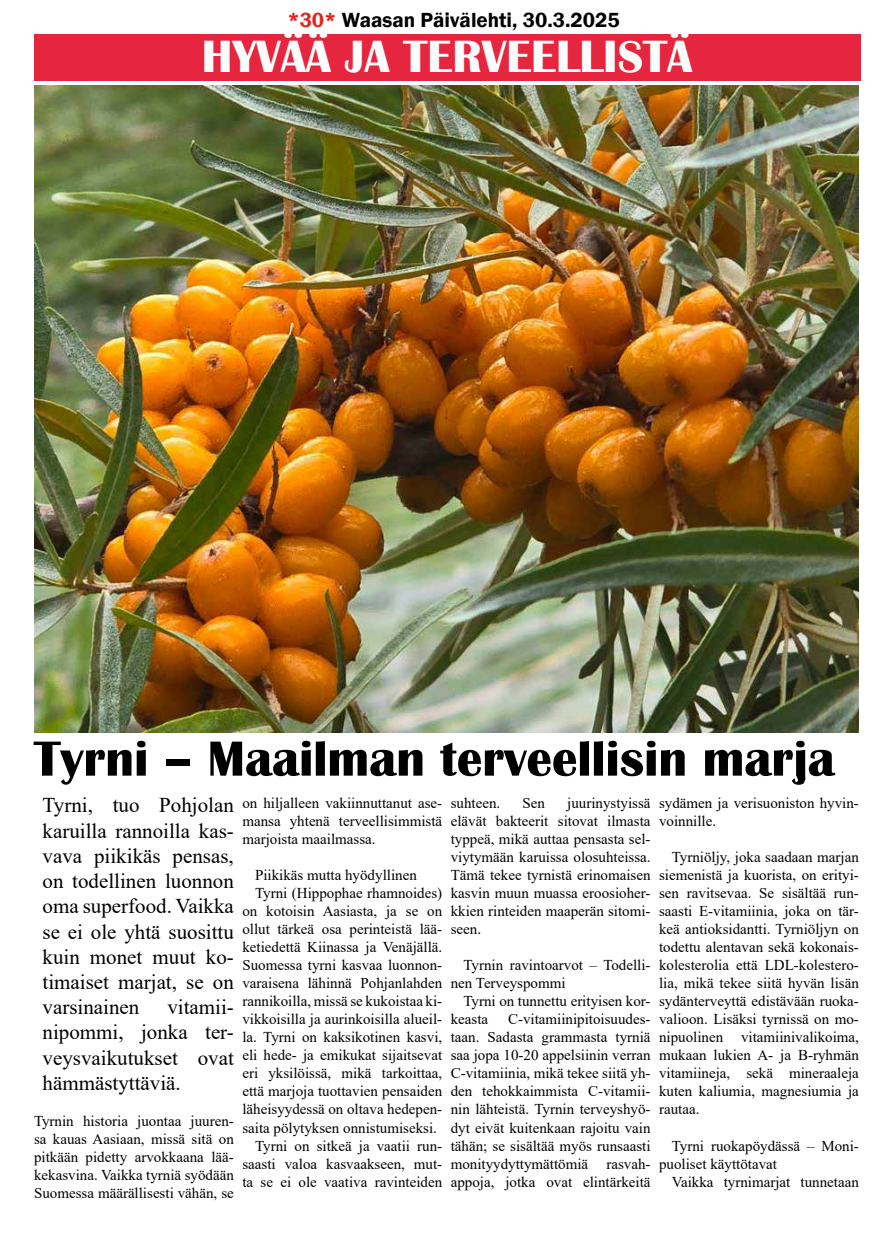
<style>
.page{position:relative;width:893px;height:1234px;background:#fff}
.page>*{position:absolute;margin:0;border:0;box-sizing:border-box;transform-origin:0 0}
.t1{font:700 51px "Britannic";color:#000}
.t2{font:700 46.5px "Britannic";color:#fbfdfc}
.t3{font:21px/25.2px "Times New Roman";color:#000;text-align:justify}
.t4{font:600 21px "Franklin Gothic";color:#000}
.t5{font:15px/18px "Times New Roman";color:#000;text-align:justify}
.s1{color:#e5231d}
</style>
<div class="page">
<div style="left:34px;top:34px;width:826px;height:47px;background:#e6263e"></div>
<img style="left:34px;top:86px;width:825px;height:646px">
<h3 class="t4" style="left:287px;top:8px;width:334px"><span class="s1">*30*</span> Waasan Päivälehti, 30.3.2025</h3>
<h2 class="t2" style="left:202px;top:30px;width:492px">HYVÄÄ JA TERVEELLISTÄ</h2>
<h1 class="t1" style="left:34px;top:729px;width:802px">Tyrni – Maailman terveellisin marja</h1>
<h3 class="t3" style="left:43px;top:792px;width:193px">Tyrni, tuo Pohjolan karuilla rannoilla kas&shy;vava piikikäs pensas, on todellinen luonnon oma superfood. Vaikka se ei ole yhtä suosittu kuin monet muut ko&shy;timaiset marjat, se on varsinainen</h3>
<p class="t5" style="left:242px;top:793px;width:201px">on hiljalleen vakiinnuttanut ase&shy;mansa yhtenä terveellisimmistä marjoista maailmassa.</p>
<p class="t5" style="left:255px;top:865px;width:163px">Piikikäs mutta hyödyllinen</p>
<p class="t5" style="left:255px;top:883px;width:189px">Tyrni (Hippophae rhamnoides)</p>
<p class="t5" style="left:242px;top:901px;width:201px">on kotoisin Aasiasta, ja se on</p>
<p class="t5" style="left:242px;top:919px;width:201px">ollut tärkeä osa perinteistä lää-</p>
<p class="t5" style="left:242px;top:937px;width:201px">ketiedettä Kiinassa ja Venäjällä.</p>
<p class="t5" style="left:242px;top:955px;width:201px">Suomessa tyrni kasvaa luonnon-</p>
<p class="t5" style="left:242px;top:973px;width:201px">varaisena lähinnä Pohjanlahden</p>
<p class="t5" style="left:242px;top:991px;width:201px">rannikoilla, missä se kukoistaa ki-</p>
<p class="t5" style="left:242px;top:1009px;width:201px">vikkoisilla ja aurinkoisilla alueil-</p>
<p class="t5" style="left:242px;top:1027px;width:201px">la. Tyrni on kaksikotinen kasvi,</p>
<p class="t5" style="left:242px;top:1045px;width:201px">eli hede- ja emikukat sijaitsevat</p>
<p class="t5" style="left:242px;top:1063px;width:201px">eri yksilöissä, mikä tarkoittaa,</p>
<p class="t5" style="left:242px;top:1081px;width:201px">että marjoja tuottavien pensaiden</p>
<p class="t5" style="left:242px;top:1099px;width:201px">läheisyydessä on oltava hedepen-</p>
<p class="t5" style="left:242px;top:1117px;width:196px">saita pölytyksen onnistumiseksi.</p>
<p class="t5" style="left:255px;top:1135px;width:189px">Tyrni on sitkeä ja vaatii run-</p>
<p class="t5" style="left:242px;top:1153px;width:201px">saasti valoa kasvaakseen, mut-</p>
<p class="t5" style="left:242px;top:1171px;width:201px">ta se ei ole vaativa ravinteiden</p>
<p class="t5" style="left:451px;top:793px;width:201px;text-indent:117px">juurinystyissä elävät bakteerit sitovat ilmasta typpeä, mikä auttaa pensasta sel&shy;viytymään karuissa olosuhteissa.<br>Tämä tekee tyrnistä erinomaisen kasvin muun muassa eroosioher&shy;kkien rinteiden maaperän sitomi&shy;seen.</p>
<p class="t5" style="left:451px;top:955px;width:201px;text-indent:13px">Tyrnin ravintoarvot – Todelli&shy;nen Terveyspommi</p>
<p class="t5" style="left:451px;top:991px;width:201px;text-indent:13px">Tyrni on tunnettu erityisen kor&shy;keasta</p>
<p class="t5" style="left:659px;top:793px;width:201px">sydämen ja verisuoniston hyvin&shy;voinnille.</p>
<p class="t5" style="left:659px;top:847px;width:201px;text-indent:13px">Tyrniöljy, joka saadaan marjan siemenistä ja kuorista, on erityi&shy;sen ravitsevaa. Se sisältää run&shy;saasti E-vitamiinia, joka on tär&shy;keä antioksidantti. Tyrniöljyn on todettu alentavan sekä kokonais&shy;kolesterolia että LDL-kolestero&shy;lia, mikä tekee siitä hyvän lisän sydänterveyttä edistävään ruoka&shy;valioon. Lisäksi tyrnissä on mo&shy;nipuolinen vitamiinivalikoima, mukaan lukien A- ja B-ryhmän vitamiineja, sekä mineraaleja kuten kaliumia, magnesiumia ja rautaa.</p>
<p class="t5" style="left:659px;top:1135px;width:201px;text-indent:13px">Tyrni ruokapöydässä – Moni&shy;puoliset käyttötavat</p>
<p class="t5" style="left:672px;top:1171px;width:189px">Vaikka tyrnimarjat tunnetaan</p>
<p class="t5" style="left:451px;top:793px;width:51px">suhteen.</p>
<p class="t5" style="left:523px;top:793px;width:24px">Sen</p>
<h3 class="t3" style="left:43px;top:993px;width:193px;text-indent:125px">vitamii&shy;nipommi, jonka ter&shy;veysvaikutukset ovat hämmästyttäviä.</h3>
<p class="t5" style="left:34px;top:1111px;width:201px">Tyrnin historia juontaa juuren&shy;sa kauas Aasiaan, missä sitä on pitkään pidetty arvokkaana lää&shy;kekasvina. Vaikka tyrniä syödään Suomessa määrällisesti vähän, se</p>
<p class="t5" style="left:451px;top:1009px;width:201px;text-indent:57px">C-vitamiinipitoisuudes&shy;taan. Sadasta grammasta tyrniä saa jopa 10-20 appelsiinin verran C-vitamiinia, mikä tekee siitä yh&shy;den tehokkaimmista C-vitamii&shy;nin lähteistä. Tyrnin terveyshyö&shy;dyt eivät kuitenkaan rajoitu vain tähän; se sisältää myös runsaasti monityydyttymättömiä rasvah&shy;appoja, jotka ovat elintärkeitä</p>
</div>
